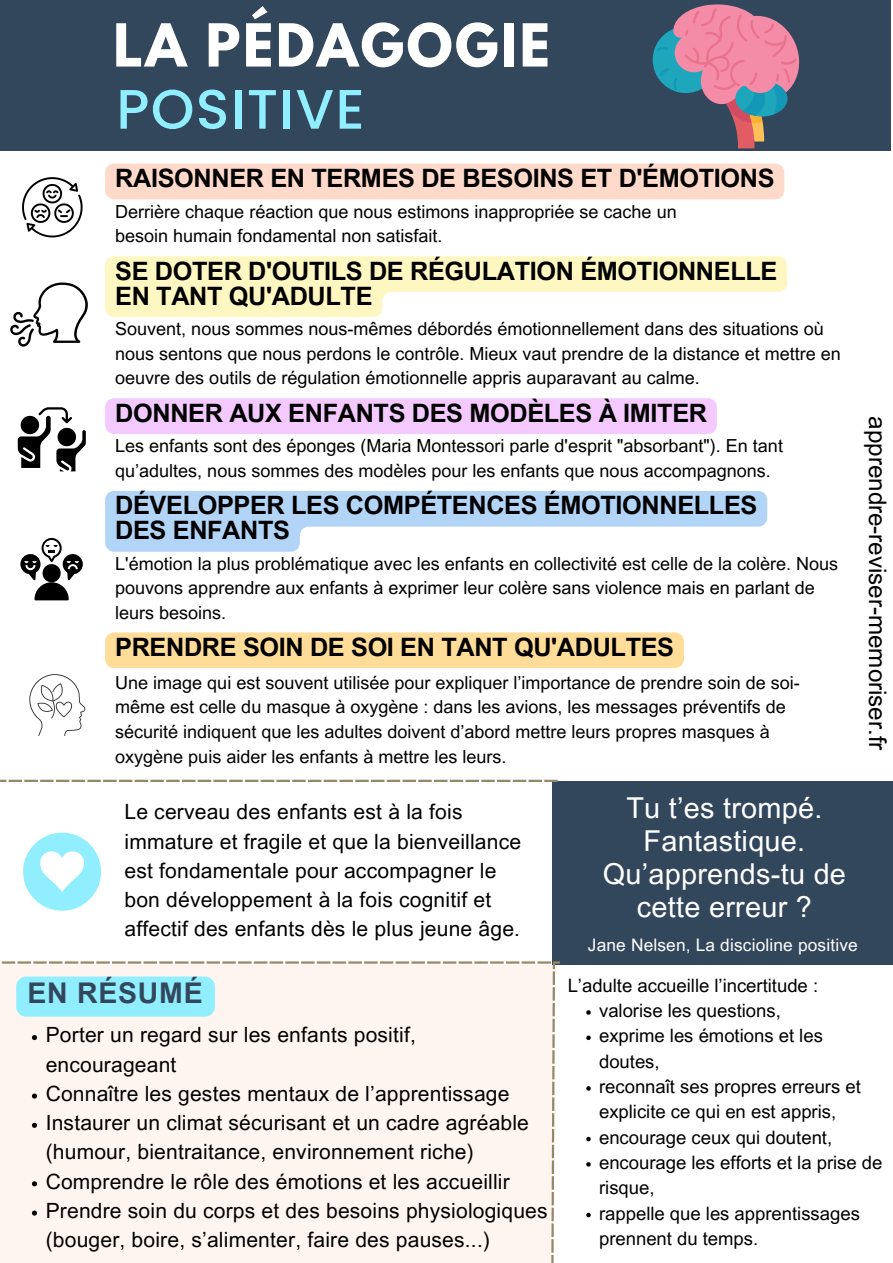
<style>
.page{position:relative;width:893px;height:1263px;background:#fff}
.page>*{position:absolute;margin:0;border:0;box-sizing:border-box;transform-origin:0 0}
.t1{font:500 55.57px "Poppins";letter-spacing:.025em;color:#90eeff}
.t2{font:700 52.5px "League Spartan";letter-spacing:.045em;color:#fff}
.t3{font:28.8px/33px "Arial MT Pro";letter-spacing:.01em;color:#fff;text-align:center}
.t4{font:700 28.5px "Arial MT Pro";letter-spacing:.025em;color:#33475c}
.t5{font:700 25.35px/25px "Arial MT Pro";letter-spacing:-.015em;color:#000}
.t6{font:24.15px "Arial MT Pro";color:#000}
.t7{font:21px/29.2px "Arial MT Pro";letter-spacing:.01em;color:#000}
.t8{font:18.45px/25.3px "Arial MT Pro";color:#000}
.t9{font:18px/24.8px "Arial MT Pro";color:#000}
.t10{font:17.25px "Arial MT Pro";letter-spacing:.01em;color:#fff}
</style>
<div class="page">
<div style="left:552px;top:781px;width:341px;height:184px;background:#33475c"></div>
<svg style="left:0;top:780px;width:558px;height:2px"></svg>
<div style="left:0;top:0;width:890px;height:151px;background:#33475c"></div>
<div style="left:23px;top:833px;width:78px;height:78px;background:#90eeff;border-radius:50%"></div>
<svg style="left:40px;top:851px;width:44px;height:41px"></svg>
<svg style="left:22px;top:177px;width:61px;height:60px"></svg>
<svg style="left:10px;top:282px;width:78px;height:65px"></svg>
<svg style="left:18px;top:407px;width:68px;height:64px"></svg>
<svg style="left:29px;top:674px;width:56px;height:62px"></svg>
<svg style="left:20px;top:538px;width:63px;height:62px"></svg>
<svg style="left:652px;top:4px;width:148px;height:144px"></svg>
<div style="left:0;top:961px;width:560px;height:302px;background:#fff5f0"></div>
<svg style="left:586px;top:1010px;width:5px;height:5px"></svg>
<svg style="left:586px;top:1035px;width:5px;height:5px"></svg>
<svg style="left:586px;top:1086px;width:5px;height:5px"></svg>
<svg style="left:586px;top:1137px;width:5px;height:4px"></svg>
<svg style="left:586px;top:1162px;width:5px;height:4px"></svg>
<svg style="left:586px;top:1213px;width:5px;height:4px"></svg>
<div style="left:105px;top:164px;width:679px;height:35px;background:#ffdaca;border-radius:9px"></div>
<svg style="left:105px;top:256px;width:682px;height:61px"></svg>
<div style="left:105px;top:398px;width:612px;height:36px;background:#f4c9ff;border-radius:9px"></div>
<svg style="left:105px;top:491px;width:662px;height:61px"></svg>
<div style="left:105px;top:632px;width:579px;height:36px;background:#ffdc97;border-radius:9px"></div>
<p class="t2" style="left:113px;top:19px;width:438px">LA PÉDAGOGIE</p>
<h4 class="t1" style="left:116px;top:70px;width:250px">POSITIVE</h4>
<h5 class="t5" style="left:115px;top:169px;width:661px">RAISONNER EN TERMES DE BESOINS ET D'ÉMOTIONS</h5>
<p class="t9" style="left:115px;top:201px;width:563px">Derrière chaque réaction que nous estimons inappropriée se cache un besoin humain fondamental non satisfait.</p>
<p class="t5" style="left:115px;top:262px;width:663px">SE DOTER D'OUTILS DE RÉGULATION ÉMOTIONNELLE<br>EN TANT QU'ADULTE</p>
<h3 class="t9" style="left:115px;top:318px;width:727px">Souvent, nous sommes nous-mêmes débordés émotionnellement dans des situations où nous sentons que nous perdons le contrôle. Mieux vaut prendre de la distance et mettre en oeuvre des outils de régulation émotionnelle appris auparavant au calme.</h3>
<p class="t5" style="left:115px;top:403px;width:593px">DONNER AUX ENFANTS DES MODÈLES À IMITER</p>
<h6 class="t9" style="left:115px;top:435px;width:669px">Les enfants sont des éponges (Maria Montessori parle d'esprit "absorbant"). En tant qu’adultes, nous sommes des modèles pour les enfants que nous accompagnons.</h6>
<p class="t5" style="left:115px;top:496px;width:644px">DÉVELOPPER LES COMPÉTENCES ÉMOTIONNELLES<br>DES ENFANTS</p>
<h2 class="t9" style="left:115px;top:553px;width:724px">L'émotion la plus problématique avec les enfants en collectivité est celle de la colère. Nous pouvons apprendre aux enfants à exprimer leur colère sans violence mais en parlant de leurs besoins.</h2>
<p class="t5" style="left:115px;top:638px;width:560px">PRENDRE SOIN DE SOI EN TANT QU'ADULTES</p>
<p class="t9" style="left:115px;top:672px;width:686px">Une image qui est souvent utilisée pour expliquer l’importance de prendre soin de soi&shy;même est celle du masque à oxygène : dans les avions, les messages préventifs de sécurité indiquent que les adultes doivent d’abord mettre leurs propres masques à oxygène puis aider les enfants à mettre les leurs.</p>
<p class="t6" style="left:886px;top:416px;width:336px;rotate:90deg">apprendre-reviser-memoriser.fr</p>
<h1 class="t7" style="left:124px;top:800px;width:398px">Le cerveau des enfants est à la fois immature et fragile et que la bienveillance est fondamentale pour accompagner le bon développement à la fois cognitif et affectif des enfants dès le plus jeune âge.</h1>
<h1 class="t4" style="left:28px;top:982px;width:177px">EN RÉSUMÉ</h1>
<p class="t7" style="left:46px;top:1023px;width:372px">Porter un regard sur les enfants positif, encourageant</p>
<h4 class="t7" style="left:46px;top:1081px;width:465px">Connaître les gestes mentaux de l’apprentissage</h4>
<p class="t7" style="left:46px;top:1111px;width:485px">Instaurer un climat sécurisant et un cadre agréable (humour, bientraitance, environnement riche)</p>
<p class="t7" style="left:46px;top:1169px;width:465px">Comprendre le rôle des émotions et les accueillir</p>
<h4 class="t7" style="left:46px;top:1198px;width:503px">Prendre soin du corps et des besoins physiologiques (bouger, boire, s’alimenter, faire des pauses...)</h4>
<p class="t3" style="left:603px;top:795px;width:245px">Tu t’es trompé.<br>Fantastique.<br>Qu’apprends-tu de cette erreur ?</p>
<p class="t10" style="left:588px;top:938px;width:271px">Jane Nelsen, La discioline positive</p>
<p class="t8" style="left:568px;top:975px;width:252px">L’adulte accueille l’incertitude :</p>
<p class="t8" style="left:599px;top:1000px;width:183px">valorise les questions,</p>
<p class="t8" style="left:599px;top:1025px;width:225px">exprime les émotions et les doutes,</p>
<p class="t8" style="left:599px;top:1076px;width:263px">reconnaît ses propres erreurs et explicite ce qui en est appris,</p>
<h4 class="t8" style="left:599px;top:1127px;width:235px">encourage ceux qui doutent,</h4>
<p class="t8" style="left:599px;top:1152px;width:285px">encourage les efforts et la prise de risque,</p>
<h4 class="t8" style="left:599px;top:1203px;width:262px">rappelle que les apprentissages prennent du temps.</h4>
</div>
